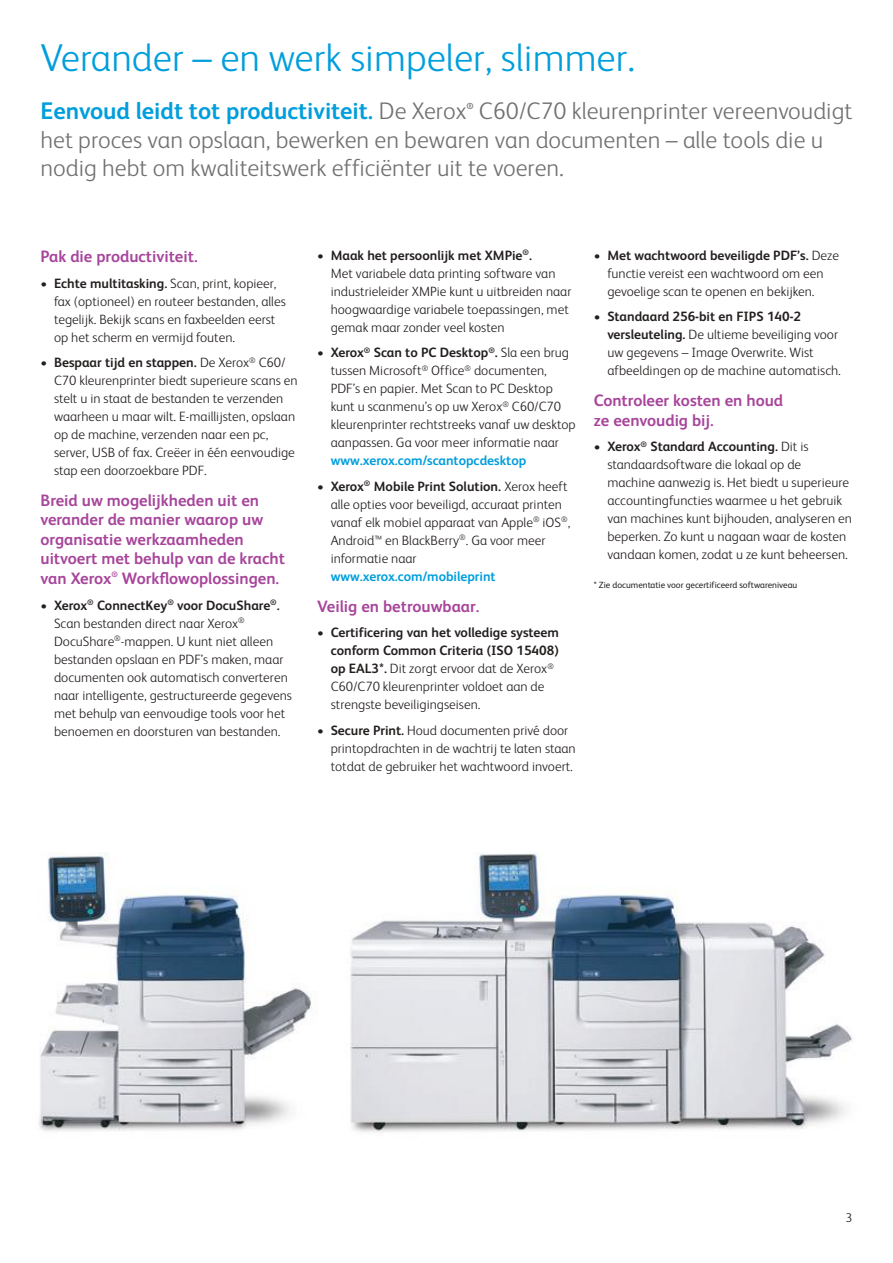
<style>
.page{position:relative;width:893px;height:1263px;background:#fff}
.page>*{position:absolute;margin:0;border:0;box-sizing:border-box;transform-origin:0 0}
.t1{font:300 39px "Xerox Sans";color:#009edc}
.t2{font:300 24px/28.5px "Xerox Sans";color:#717072}
.t3{font:700 24px "Xerox Sans";color:#009edc}
.t4{font:700 16.5px/19.5px "Xerox Sans";color:#a7459b}
.t5{font:300 13.5px/18px "Xerox Sans";color:#241f1f}
.t6{font:700 13.5px "Xerox Sans";color:#009edc}
.t7{font:300 12.75px "Xerox Sans";color:#241f1f}
.t8{font:9px "Xerox Sans";color:#241f1f}
.t9{font:700 8.7px "Xerox Sans";color:#717072}
.s1{font-weight:300;color:#717072}
.s2{font-weight:700}
</style>
<div class="page">
<img style="left:350px;top:852px;width:502px;height:281px">
<img style="left:39px;top:852px;width:276px;height:279px">
<h1 class="t1" style="left:40px;top:32px;width:596px">Verander – en werk simpeler, slimmer.</h1>
<h2 class="t3" style="left:40px;top:95px;width:427px">Eenvoud leidt tot productiviteit. <span class="s1">De Xerox</span></h2>
<p class="t9" style="left:466px;top:100px;width:9px">®</p>
<h2 class="t2" style="left:41px;top:96px;width:813px;text-indent:438px">C60/C70 kleurenprinter vereenvoudigt het proces van opslaan, bewerken en bewaren van documenten – alle tools die u nodig hebt om kwaliteitswerk efficiënter uit te voeren.</h2>
<p class="t4" style="left:40px;top:246px;width:159px">Pak die productiviteit.</p>
<p class="t5" style="left:54px;top:273px;width:233px;text-indent:-14px">• <span class="s2">Echte multitasking.</span> Scan, print, kopieer, fax (optioneel) en routeer bestanden, alles tegelijk. Bekijk scans en faxbeelden eerst op het scherm en vermijd fouten.</p>
<p class="t5" style="left:54px;top:353px;width:245px;text-indent:-14px">• <span class="s2">Bespaar tijd en stappen.</span> De Xerox<sup>®</sup> C60/ C70 kleurenprinter biedt superieure scans en stelt u in staat de bestanden te verzenden waarheen u maar wilt. E-maillijsten, opslaan op de machine, verzenden naar een pc, server, USB of fax. Creëer in één eenvoudige stap een doorzoekbare PDF.</p>
<p class="t4" style="left:40px;top:490px;width:246px">Breid uw mogelijkheden uit en verander de manier waarop uw organisatie werkzaamheden uitvoert met behulp van de kracht van Xerox<sup>®</sup> Workflowoplossingen.</p>
<p class="t5" style="left:54px;top:595px;width:240px;text-indent:-14px">• <span class="s2">Xerox</span><sup>®</sup> <span class="s2">ConnectKey</span><sup>®</sup> <span class="s2">voor DocuShare</span><sup>®</sup><span class="s2">.<br></span>Scan bestanden direct naar Xerox<sup>® </sup>DocuShare<sup>®</sup>-mappen. U kunt niet alleen bestanden opslaan en PDF’s maken, maar documenten ook automatisch converteren naar intelligente, gestructureerde gegevens met behulp van eenvoudige tools voor het benoemen en doorsturen van bestanden.</p>
<p class="t5" style="left:331px;top:245px;width:242px;text-indent:-13px">• <span class="s2">Maak het persoonlijk met XMPie</span><sup>®</sup><span class="s2">.<br></span>Met variabele data printing software van industrieleider XMPie kunt u uitbreiden naar hoogwaardige variabele toepassingen, met gemak maar zonder veel kosten</p>
<p class="t5" style="left:331px;top:343px;width:247px;text-indent:-13px">• <span class="s2">Xerox</span><sup>®</sup> <span class="s2">Scan to PC Desktop</span><sup>®</sup><span class="s2">.</span> Sla een brug tussen Microsoft<sup>®</sup> Office<sup>®</sup> documenten, PDF’s en papier. Met Scan to PC Desktop kunt u scanmenu’s op uw Xerox<sup>®</sup> C60/C70 kleurenprinter rechtstreeks vanaf uw desktop aanpassen. Ga voor meer informatie naar</p>
<p class="t6" style="left:331px;top:451px;width:197px">www.xerox.com/scantopcdesktop</p>
<p class="t5" style="left:331px;top:476px;width:241px;text-indent:-13px">• <span class="s2">Xerox</span><sup>®</sup> <span class="s2">Mobile Print Solution.</span> Xerox heeft alle opties voor beveiligd, accuraat printen vanaf elk mobiel apparaat van Apple<sup>®</sup> iOS<sup>®</sup>, Android™ en BlackBerry<sup>®</sup>. Ga voor meer informatie naar</p>
<p class="t6" style="left:331px;top:567px;width:167px">www.xerox.com/mobileprint</p>
<p class="t4" style="left:317px;top:595px;width:164px">Veilig en betrouwbaar.</p>
<p class="t5" style="left:331px;top:623px;width:230px;text-indent:-14px">• <span class="s2">Certificering van het volledige systeem conform Common Criteria (ISO 15408) op EAL3*.</span> Dit zorgt ervoor dat de Xerox<sup>® </sup>C60/C70 kleurenprinter voldoet aan de strengste beveiligingseisen.</p>
<p class="t5" style="left:331px;top:720px;width:247px;text-indent:-14px">• <span class="s2">Secure Print.</span> Houd documenten privé door printopdrachten in de wachtrij te laten staan totdat de gebruiker het wachtwoord invoert.</p>
<p class="t5" style="left:607px;top:245px;width:233px;text-indent:-14px">• <span class="s2">Met wachtwoord beveiligde PDF’s.</span> Deze functie vereist een wachtwoord om een gevoelige scan te openen en bekijken.</p>
<p class="t5" style="left:607px;top:307px;width:235px;text-indent:-14px">• <span class="s2">Standaard 256-bit en FIPS 140-2 versleuteling.</span> De ultieme beveiliging voor uw gegevens – Image Overwrite. Wist afbeeldingen op de machine automatisch.</p>
<p class="t4" style="left:594px;top:390px;width:191px">Controleer kosten en houd ze eenvoudig bij.</p>
<p class="t5" style="left:607px;top:437px;width:246px;text-indent:-14px">• <span class="s2">Xerox</span><sup>®</sup> <span class="s2">Standard Accounting.</span> Dit is standaardsoftware die lokaal op de machine aanwezig is. Het biedt u superieure accountingfuncties waarmee u het gebruik van machines kunt bijhouden, analyseren en beperken. Zo kunt u nagaan waar de kosten vandaan komen, zodat u ze kunt beheersen.</p>
<p class="t8" style="left:594px;top:579px;width:205px">* Zie documentatie voor gecertificeerd softwareniveau</p>
<p class="t7" style="left:846px;top:1210px;width:8px">3</p>
</div>
